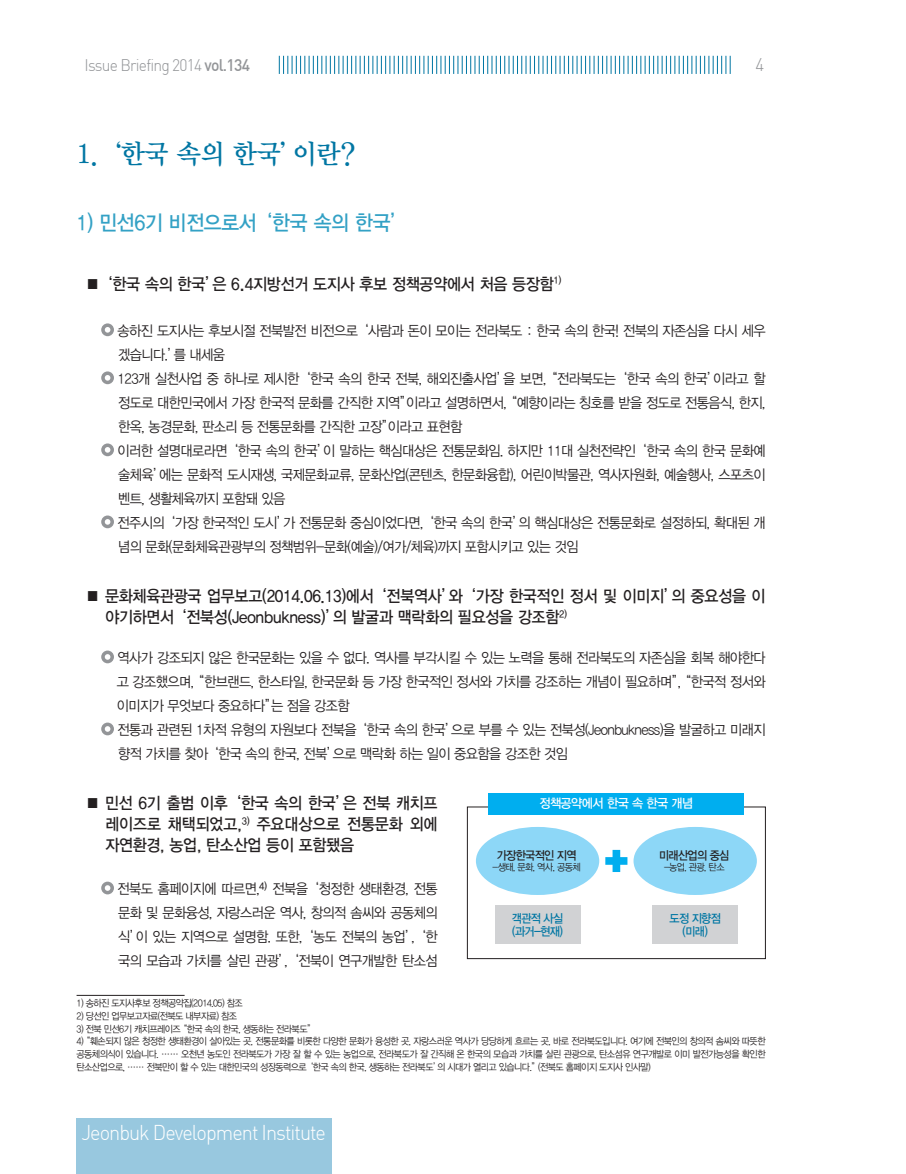
<style>
.page{position:relative;width:906px;height:1174px;background:#fff}
.page>*{position:absolute;margin:0;border:0;box-sizing:border-box;transform-origin:0 0}
.t1{font:27px "YDIY Mj O340";letter-spacing:-.015em;color:#0076a3;scale:.95 1}
.t2{font:21px "Dinlig";letter-spacing:-.05em;color:#fff;scale:.95 1}
.t3{font:21px "YDIYGO330";letter-spacing:-.015em;color:#33a1c5;scale:.92 1}
.t4{font:18px "Dinlig";color:#939598;scale:.95 1}
.t5{font:16.5px/21px "YDIYGO330";letter-spacing:-.015em;color:#231f20;scale:.92 1}
.t6{font:16.5px "Dinlig";letter-spacing:-.05em;color:#939598;scale:.95 1}
.t7{font:14.25px/24px "YDIYGO320";letter-spacing:-.04em;color:#231f20;scale:.93 1}
.t8{font:12.75px "YDIYGO330";letter-spacing:-.04em;color:#fff;scale:.95 1}
.t9{font:12px/12.8px "YDIYGO330";letter-spacing:-.06em;color:#0076a3;scale:.92 1}
.t10{font:12px "YDIYGO330";letter-spacing:-.06em;color:#231f20;scale:.92 1}
.t11{font:9.75px/12.8px "YDIYGO320";letter-spacing:-.06em;color:#231f20;text-align:justify;scale:.92 1}
.s1{font-family:"Dinmed"}
.s2{font-family:"YDIYGO140 KS Cpc EUC H"}
</style>
<div class="page">
<svg style="left:101px;top:323px;width:13px;height:13px"></svg>
<svg style="left:101px;top:371px;width:13px;height:13px"></svg>
<svg style="left:101px;top:443px;width:13px;height:13px"></svg>
<svg style="left:101px;top:515px;width:13px;height:13px"></svg>
<svg style="left:101px;top:650px;width:13px;height:13px"></svg>
<svg style="left:101px;top:722px;width:13px;height:13px"></svg>
<svg style="left:101px;top:881px;width:13px;height:13px"></svg>
<hr style="left:77px;top:995px;width:108px;height:1px;background:#231f20">
<div style="left:77px;top:1118px;width:255px;height:56px;background:#98c8df"></div>
<div style="left:489px;top:793px;width:255px;height:21px;background:#00aeef"></div>
<svg style="left:605px;top:850px;width:22px;height:22px"></svg>
<div style="left:476px;top:827px;width:123px;height:68px;background:#8dd7f7;border-radius:50%"></div>
<div style="left:495px;top:905px;width:85px;height:38px;background:#d1d2d4"></div>
<div style="left:633px;top:827px;width:124px;height:68px;background:#8dd7f7;border-radius:50%"></div>
<div style="left:652px;top:905px;width:85px;height:38px;background:#d1d2d4"></div>
<svg style="left:279px;top:56px;width:452px;height:18px"></svg>
<p class="t6" style="left:84px;top:55px;width:176px">Issue Briefing 2014 <span class="s1">vol.134</span></p>
<p class="t4" style="left:755px;top:54px;width:11px">4</p>
<h1 class="t1" style="left:77px;top:140px;width:295px">1. ‘한국 속의 한국’이란?</h1>
<h2 class="t3" style="left:77px;top:211px;width:363px">1) 민선6기 비전으로서 ‘한국 속의 한국’</h2>
<p class="t5" style="left:85px;top:273px;width:519px">■ ‘한국 속의 한국’은 6<span class="s2">.</span>4지방선거 도지사 후보 정책공약에서 처음 등장함<sup>1)</sup></p>
<p class="t7" style="left:118px;top:319px;width:698px">송하진 도지사는 후보시절 전북발전 비전으로 ‘사람과 돈이 모이는 전라북도 : 한국 속의 한국! 전북의 자존심을 다시 세우 겠습니다.’를 내세움<br>123개 실천사업 중 하나로 제시한 ‘한국 속의 한국 전북, 해외진출사업’을 보면, “전라북도는 ‘한국 속의 한국’이라고 할 정도로 대한민국에서 가장 한국적 문화를 간직한 지역”이라고 설명하면서, “예향이라는 칭호를 받을 정도로 전통음식, 한지, 한옥, 농경문화, 판소리 등 전통문화를 간직한 고장”이라고 표현함<br>이러한 설명대로라면 ‘한국 속의 한국’이 말하는 핵심대상은 전통문화임. 하지만 11대 실천전략인 ‘한국 속의 한국 문화예 술체육’에는 문화적 도시재생, 국제문화교류, 문화산업(콘텐츠, 한문화융합), 어린이박물관, 역사자원화, 예술행사, 스포츠이 벤트, 생활체육까지 포함돼 있음<br>전주시의 ‘가장 한국적인 도시’가 전통문화 중심이었다면, ‘한국 속의 한국’의 핵심대상은 전통문화로 설정하되, 확대된 개 념의 문화(문화체육관광부의 정책범위-문화(예술)/여가/체육)까지 포함시키고 있는 것임</p>
<p class="t5" style="left:105px;top:585px;width:719px;text-indent:-20px">■ 문화체육관광국 업무보고(2014.06.13)에서 ‘전북역사’와 ‘가장 한국적인 정서 및 이미지’의 중요성을 이 야기하면서 ‘전북성(Jeonbukness)’의 발굴과 맥락화의 필요성을 강조함<sup>2)</sup></p>
<p class="t7" style="left:117px;top:646px;width:699px">역사가 강조되지 않은 한국문화는 있을 수 없다. 역사를 부각시킬 수 있는 노력을 통해 전라북도의 자존심을 회복 해야한다 고 강조했으며, “한브랜드, 한스타일, 한국문화 등 가장 한국적인 정서와 가치를 강조하는 개념이 필요하며”, “한국적 정서와 이미지가 무엇보다 중요하다”는 점을 강조함<br>전통과 관련된 1차적 유형의 자원보다 전북을 ‘한국 속의 한국’으로 부를 수 있는 전북성(Jeonbukness)을 발굴하고 미래지 향적 가치를 찾아 ‘한국 속의 한국, 전북’으로 맥락화 하는 일이 중요함을 강조한 것임</p>
<p class="t5" style="left:105px;top:792px;width:363px;text-align:justify;text-indent:-20px">■ 민선 6기 출범 이후 ‘한국 속의 한국’은 전북 캐치프 레이즈로 채택되었고,<sup>3)</sup> 주요대상으로 전통문화 외에 자연환경, 농업, 탄소산업 등이 포함됐음</p>
<p class="t7" style="left:118px;top:877px;width:346px;text-align:justify">전북도 홈페이지에 따르면,<sup>4)</sup> 전북을 ‘청정한 생태환경, 전통 문화 및 문화융성, 자랑스러운 역사, 창의적 솜씨와 공동체의 식’이 있는 지역으로 설명함. 또한, ‘농도 전북의 농업’, ‘한 국의 모습과 가치를 살린 관광’, ‘전북이 연구개발한 탄소섬</p>
<p class="t11" style="left:77px;top:997px;width:182px">1) 송하진 도지사후보 정책공약집(2014.05) 참조</p>
<p class="t11" style="left:77px;top:1009px;width:176px">2) 당선인 업무보고자료(전북도 내부자료) 참조</p>
<p class="t11" style="left:77px;top:1022px;width:262px">3) 전북 민선6기 캐치프레이즈 “한국 속의 한국, 생동하는 전라북도”</p>
<p class="t11" style="left:77px;top:1035px;width:750px">4) “훼손되지 않은 청정한 생태환경이 살아있는 곳, 전통문화를 비롯한 다양한 문화가 융성한 곳, 자랑스러운 역사가 당당하게 흐르는 곳, 바로 전라북도입니다. 여기에 전북인의 창의적 솜씨와 따뜻한 공동체의식이 있습니다. …… 오천년 농도인 전라북도가 가장 잘 할 수 있는 농업으로, 전라북도가 잘 간직해 온 한국의 모습과 가치를 살린 관광으로, 탄소섬유 연구개발로 이미 발전가능성을 확인한 탄소산업으로, …… 전북만이 할 수 있는 대한민국의 성장동력으로 ‘한국 속의 한국, 생동하는 전라북도’의 시대가 열리고 있습니다.”(전북도 홈페이지 도지사 인사말)</p>
<p class="t8" style="left:539px;top:796px;width:164px">정책공약에서 한국 속 한국 개념</p>
<p class="t10" style="left:497px;top:849px;width:88px">가장한국적인 지역</p>
<p class="t11" style="left:492px;top:861px;width:97px">-생태, 문화, 역사, 공동체</p>
<p class="t10" style="left:659px;top:849px;width:78px">미래산업의 중심</p>
<p class="t11" style="left:664px;top:861px;width:67px">-농업, 관광, 탄소</p>
<p class="t9" style="left:669px;top:912px;width:57px;text-align:center">도정 지향점 (미래)</p>
<p class="t9" style="left:512px;top:912px;width:57px">객관적 사실 (과거-현재)</p>
<h2 class="t2" style="left:81px;top:1119px;width:259px">Jeonbuk Development Institute</h2>
</div>
